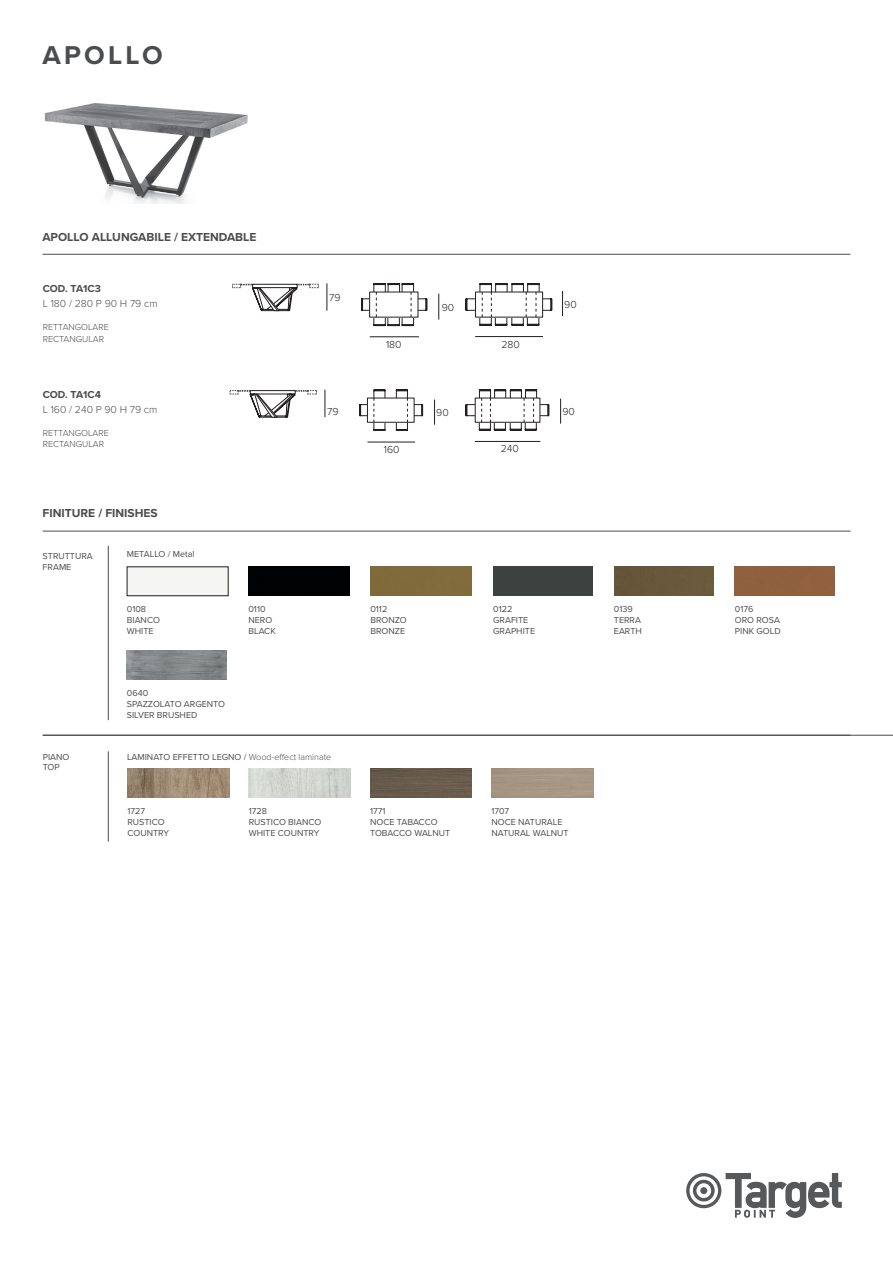
<style>
.page{position:relative;width:893px;height:1263px;background:#fff}
.page>*{position:absolute;margin:0;border:0;box-sizing:border-box;transform-origin:0 0}
.t1{font:700 26.7px "Proxima Nova";letter-spacing:.12em;color:#4b4c4d}
.t2{font:700 12px "Proxima Nova";color:#4b4c4d}
.misure{font:300 10.5px "Proxima Nova";color:#4b4c4d}
.t3{font:300 10.5px "Proxima Nova";color:#231f20}
.Cod__top202{font:700 10.5px "Proxima Nova";color:#4b4c4d}
.piano_top{font:9px/10.8px "Proxima Nova";color:#4b4c4d}
.gres_lucido{font:9px/10.8px "Proxima Nova";color:#4b4c4d}
.Cod__top202-2{font:300 9px "Proxima Nova";color:#4b4c4d}
.nome_materiale{font:9px "Proxima Nova";color:#4b4c4d}
.Cod__top202-3{font:9px "Proxima Nova";color:#4b4c4d}
.s1{font-weight:300}
</style>
<div class="page">
<img style="left:44px;top:103px;width:204px;height:100px">
<svg style="left:686px;top:1173px;width:156px;height:45px"></svg>
<hr style="left:43px;top:735px;width:850px;height:1px;background:#4b4c4d">
<img style="left:127px;top:768px;width:102px;height:29px">
<img style="left:249px;top:768px;width:101px;height:29px">
<hr style="left:108px;top:751px;width:1px;height:91px;background:#4b4c4d">
<div style="left:370px;top:768px;width:102px;height:29px;background:#675b4c"></div>
<hr style="left:43px;top:531px;width:807px;height:1px;background:#4b4c4d">
<img style="left:127px;top:651px;width:99px;height:29px">
<div style="left:614px;top:567px;width:100px;height:29px;background:#69573b"></div>
<hr style="left:108px;top:546px;width:1px;height:174px;background:#4b4c4d">
<div style="left:127px;top:567px;width:101px;height:29px;border:1px solid #231f20"></div>
<div style="left:370px;top:566px;width:102px;height:30px;background:#816a3b"></div>
<div style="left:493px;top:567px;width:100px;height:29px;background:#3d4241"></div>
<div style="left:248px;top:566px;width:102px;height:30px;background:#000203"></div>
<div style="left:735px;top:567px;width:99px;height:29px;background:#90603e"></div>
<svg style="left:466px;top:389px;width:83px;height:41px"></svg>
<svg style="left:560px;top:399px;width:1px;height:25px"></svg>
<hr style="left:475px;top:441px;width:65px;height:1px;background:#231f20">
<svg style="left:434px;top:400px;width:1px;height:25px"></svg>
<svg style="left:359px;top:389px;width:64px;height:42px"></svg>
<hr style="left:367px;top:442px;width:48px;height:1px;background:#231f20">
<svg style="left:325px;top:390px;width:1px;height:27px"></svg>
<svg style="left:230px;top:390px;width:87px;height:28px"></svg>
<svg style="left:232px;top:284px;width:87px;height:27px"></svg>
<svg style="left:327px;top:283px;width:1px;height:28px"></svg>
<svg style="left:562px;top:291px;width:1px;height:25px"></svg>
<svg style="left:466px;top:283px;width:86px;height:43px"></svg>
<hr style="left:475px;top:336px;width:68px;height:1px;background:#231f20">
<svg style="left:438px;top:294px;width:1px;height:26px"></svg>
<svg style="left:361px;top:283px;width:66px;height:43px"></svg>
<hr style="left:370px;top:336px;width:49px;height:1px;background:#231f20">
<hr style="left:43px;top:254px;width:807px;height:1px;background:#4b4c4d">
<p class="t1" style="left:43px;top:35px;width:122px">APOLLO</p>
<p class="t2" style="left:42px;top:228px;width:216px">APOLLO ALLUNGABILE / EXTENDABLE</p>
<p class="Cod__top202" style="left:43px;top:280px;width:60px">COD. TA1C3</p>
<p class="misure" style="left:43px;top:295px;width:116px">L 180 / 280 P 90 H 79 cm</p>
<p class="Cod__top202-2" style="left:43px;top:320px;width:68px">RETTANGOLARE</p>
<p class="Cod__top202-2" style="left:43px;top:333px;width:63px">RECTANGULAR</p>
<p class="Cod__top202" style="left:43px;top:387px;width:60px">COD. TA1C4</p>
<p class="misure" style="left:43px;top:402px;width:116px">L 160 / 240 P 90 H 79 cm</p>
<p class="Cod__top202-2" style="left:43px;top:426px;width:68px">RETTANGOLARE</p>
<p class="Cod__top202-2" style="left:43px;top:437px;width:63px">RECTANGULAR</p>
<p class="t2" style="left:43px;top:504px;width:117px">FINITURE / FINISHES</p>
<p class="piano_top" style="left:43px;top:550px;width:52px">STRUTTURA</p>
<p class="piano_top" style="left:43px;top:561px;width:30px">FRAME</p>
<p class="piano_top" style="left:127px;top:548px;width:69px">METALLO / Metal</p>
<p class="piano_top" style="left:127px;top:603px;width:21px">0108</p>
<p class="piano_top" style="left:127px;top:614px;width:35px">BIANCO</p>
<p class="piano_top" style="left:127px;top:625px;width:28px">WHITE</p>
<p class="piano_top" style="left:127px;top:687px;width:23px">0640</p>
<p class="piano_top" style="left:127px;top:698px;width:100px">SPAZZOLATO ARGENTO</p>
<p class="piano_top" style="left:127px;top:709px;width:72px">SILVER BRUSHED</p>
<p class="piano_top" style="left:248px;top:603px;width:19px">0110</p>
<p class="piano_top" style="left:248px;top:614px;width:25px">NERO</p>
<p class="piano_top" style="left:248px;top:625px;width:29px">BLACK</p>
<p class="t3" style="left:329px;top:290px;width:13px">79</p>
<p class="t3" style="left:442px;top:299px;width:14px">90</p>
<p class="t3" style="left:564px;top:296px;width:14px">90</p>
<p class="t3" style="left:386px;top:336px;width:17px">180</p>
<p class="t3" style="left:501px;top:336px;width:20px">280</p>
<p class="t3" style="left:327px;top:403px;width:13px">79</p>
<p class="t3" style="left:562px;top:404px;width:14px">90</p>
<p class="t3" style="left:501px;top:441px;width:20px">240</p>
<p class="t3" style="left:436px;top:404px;width:14px">90</p>
<p class="t3" style="left:384px;top:442px;width:17px">160</p>
<p class="piano_top" style="left:370px;top:603px;width:18px">0112</p>
<p class="piano_top" style="left:370px;top:614px;width:38px">BRONZO</p>
<p class="piano_top" style="left:370px;top:625px;width:36px">BRONZE</p>
<p class="piano_top" style="left:493px;top:603px;width:21px">0122</p>
<p class="piano_top" style="left:493px;top:614px;width:37px">GRAFITE</p>
<p class="piano_top" style="left:493px;top:625px;width:43px">GRAPHITE</p>
<p class="piano_top" style="left:43px;top:751px;width:28px">PIANO</p>
<p class="Cod__top202-3" style="left:43px;top:761px;width:19px">TOP</p>
<p class="piano_top" style="left:127px;top:751px;width:206px">LAMINATO EFFETTO LEGNO / <span class="s1">Wood-effect laminate</span></p>
<p class="piano_top" style="left:127px;top:805px;width:19px">1727</p>
<p class="piano_top" style="left:127px;top:816px;width:39px">RUSTICO</p>
<p class="piano_top" style="left:127px;top:827px;width:43px">COUNTRY</p>
<p class="nome_materiale" style="left:249px;top:805px;width:20px">1728</p>
<p class="nome_materiale" style="left:249px;top:815px;width:74px">RUSTICO BIANCO</p>
<p class="nome_materiale" style="left:249px;top:826px;width:72px">WHITE COUNTRY</p>
<p class="gres_lucido" style="left:370px;top:805px;width:17px">1771</p>
<p class="gres_lucido" style="left:370px;top:816px;width:69px">NOCE TABACCO</p>
<p class="gres_lucido" style="left:370px;top:827px;width:82px">TOBACCO WALNUT</p>
<p class="gres_lucido" style="left:491px;top:805px;width:19px">1707</p>
<p class="gres_lucido" style="left:491px;top:816px;width:79px">NOCE NATURALE<br>NATURAL WALNUT</p>
<p class="piano_top" style="left:614px;top:603px;width:29px">0139<br>TERRA</p>
<p class="piano_top" style="left:614px;top:625px;width:29px">EARTH</p>
<p class="piano_top" style="left:735px;top:603px;width:20px">0176</p>
<p class="piano_top" style="left:735px;top:614px;width:47px">ORO ROSA</p>
<p class="piano_top" style="left:735px;top:625px;width:47px">PINK GOLD</p>
</div>
